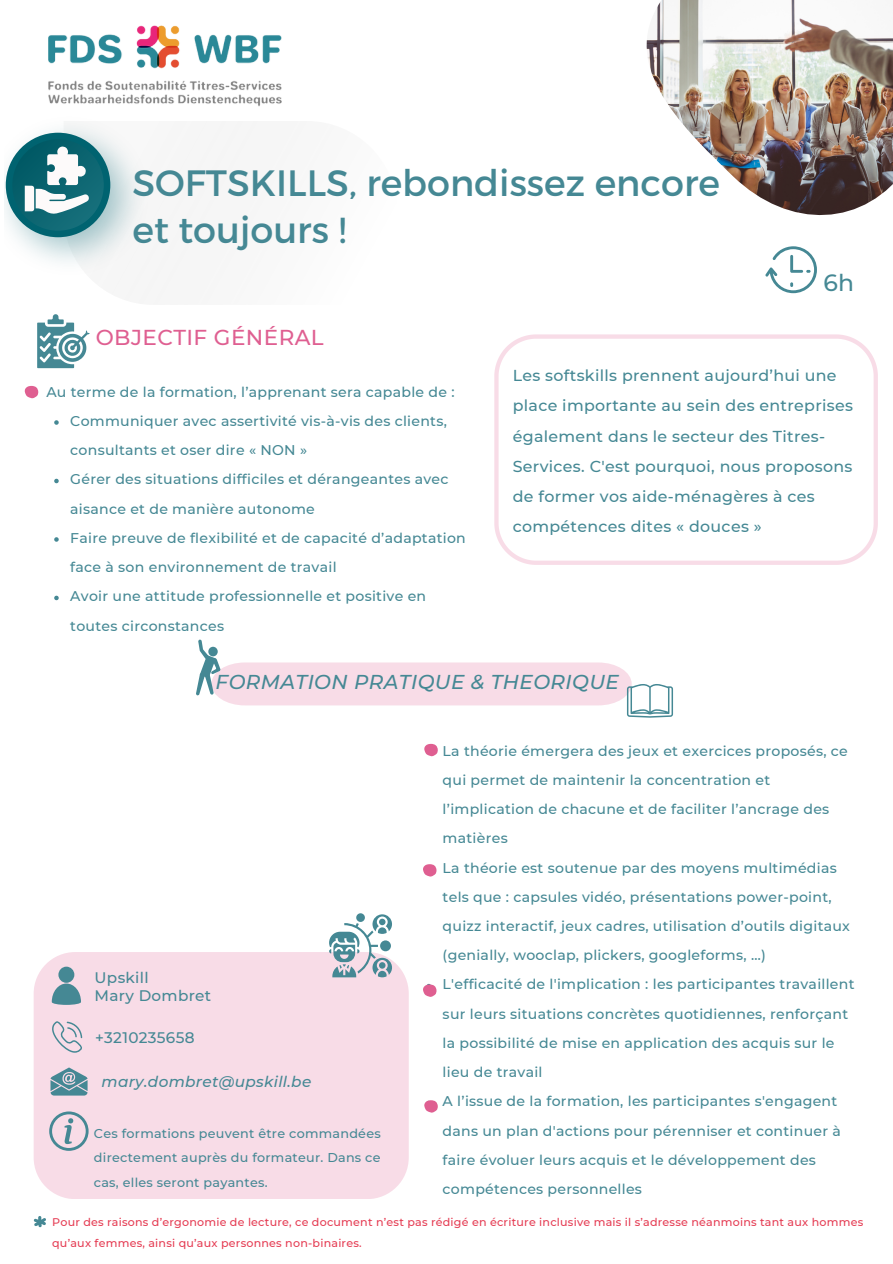
<style>
.page{position:relative;width:893px;height:1264px;background:#fff}
.page>*{position:absolute;margin:0;border:0;box-sizing:border-box;transform-origin:0 0}
.t1{font:36.6px/47px "Montserrat";color:#458894}
.t2{font:500 23.4px "Montserrat";color:#458894}
.t3{font:500 21.6px "Montserrat";letter-spacing:.02em;color:#df5f91}
.t4{font:italic 500 20.1px "Montserrat";letter-spacing:.02em;color:#458894}
.t5{font:500 15.75px/30.3px "Montserrat";letter-spacing:.02em;color:#458894}
.t6{font:500 15.3px/17.5px "Montserrat";letter-spacing:.02em;color:#458894}
.t7{font:italic 500 15.3px "Montserrat";letter-spacing:.02em;color:#458894}
.t8{font:500 14.1px/29.2px "Montserrat";letter-spacing:.02em;color:#458894}
.t9{font:500 12.75px/24.5px "Montserrat";letter-spacing:.02em;color:#458894;text-align:justify}
.t10{font:500 11.1px/21.3px "Montserrat";letter-spacing:.02em;color:#e53c53}
</style>
<div class="page">
<img style="left:4px;top:123px;width:141px;height:146px">
<div style="left:6px;top:133px;width:104px;height:104px;background:#006370;border-radius:50%"></div>
<div style="left:12px;top:139px;width:92px;height:92px;background:#fff;border-radius:50%;opacity:.1"></div>
<img style="left:48px;top:25px;width:234px;height:82px">
<img style="left:646px;top:0;width:246px;height:215px">
<svg style="left:25px;top:146px;width:64px;height:68px"></svg>
<svg style="left:494px;top:334px;width:257px;height:231px"></svg>
<svg style="left:752px;top:334px;width:125px;height:231px"></svg>
<svg style="left:196px;top:639px;width:477px;height:78px"></svg>
<svg style="left:424px;top:744px;width:14px;height:12px"></svg>
<svg style="left:423px;top:864px;width:13px;height:12px"></svg>
<svg style="left:423px;top:983px;width:13px;height:13px"></svg>
<svg style="left:424px;top:1100px;width:14px;height:12px"></svg>
<svg style="left:54px;top:420px;width:5px;height:5px"></svg>
<svg style="left:54px;top:479px;width:5px;height:4px"></svg>
<svg style="left:54px;top:537px;width:5px;height:4px"></svg>
<svg style="left:54px;top:595px;width:5px;height:5px"></svg>
<svg style="left:37px;top:314px;width:53px;height:54px"></svg>
<svg style="left:25px;top:386px;width:13px;height:12px"></svg>
<svg style="left:34px;top:1216px;width:12px;height:11px"></svg>
<svg style="left:765px;top:246px;width:51px;height:47px"></svg>
<div style="left:34px;top:952px;width:374px;height:246px;background:#f8dce7;border-radius:42px"></div>
<svg style="left:52px;top:966px;width:29px;height:38px"></svg>
<svg style="left:50px;top:1067px;width:38px;height:28px"></svg>
<svg style="left:329px;top:914px;width:63px;height:63px"></svg>
<svg style="left:52px;top:1021px;width:31px;height:31px"></svg>
<svg style="left:49px;top:1111px;width:40px;height:39px"></svg>
<h1 class="t1" style="left:132px;top:158px;width:589px">SOFTSKILLS, rebondissez encore et toujours !</h1>
<h3 class="t3" style="left:96px;top:324px;width:229px">OBJECTIF GÉNÉRAL</h3>
<h2 class="t2" style="left:823px;top:269px;width:32px">6h</h2>
<p class="t8" style="left:46px;top:377px;width:410px">Au terme de la formation, l’apprenant sera capable de :</p>
<p class="t8" style="left:70px;top:406px;width:397px">Communiquer avec assertivité vis-à-vis des clients, consultants et oser dire « NON »<br>Gérer des situations difficiles et dérangeantes avec aisance et de manière autonome<br>Faire preuve de flexibilité et de capacité d’adaptation face à son environnement de travail<br>Avoir une attitude professionnelle et positive en toutes circonstances</p>
<p class="t5" style="left:512px;top:360px;width:342px">Les softskills prennent aujourd’hui une place importante au sein des entreprises également dans le secteur des Titres-Services. C'est pourquoi, nous proposons de former vos aide-ménagères à ces compétences dites « douces »</p>
<h3 class="t4" style="left:216px;top:669px;width:405px">FORMATION PRATIQUE &amp; THEORIQUE</h3>
<p class="t6" style="left:95px;top:968px;width:118px">Upskill<br>Mary Dombret</p>
<p class="t6" style="left:95px;top:1028px;width:101px">+3210235658</p>
<p class="t7" style="left:101px;top:1072px;width:211px">mary.dombret@upskill.be</p>
<p class="t9" style="left:94px;top:1120px;width:288px">Ces formations peuvent être commandées directement auprès du formateur. Dans ce cas, elles seront payantes.</p>
<p class="t8" style="left:442px;top:736px;width:413px">La théorie émergera des jeux et exercices proposés, ce qui permet de maintenir la concentration et l’implication de chacune et de faciliter l’ancrage des matières<br>La théorie est soutenue par des moyens multimédias tels que : capsules vidéo, présentations power-point, quizz interactif, jeux cadres, utilisation d’outils digitaux (genially, wooclap, plickers, googleforms, …)<br>L'efficacité de l'implication : les participantes travaillent sur leurs situations concrètes quotidiennes, renforçant la possibilité de mise en application des acquis sur le lieu de travail<br>A l’issue de la formation, les participantes s'engagent dans un plan d'actions pour pérenniser et continuer à faire évoluer leurs acquis et le développement des compétences personnelles</p>
<p class="t10" style="left:52px;top:1210px;width:812px">Pour des raisons d’ergonomie de lecture, ce document n’est pas rédigé en écriture inclusive mais il s’adresse néanmoins tant aux hommes qu’aux femmes, ainsi qu’aux personnes non-binaires.</p>
</div>
